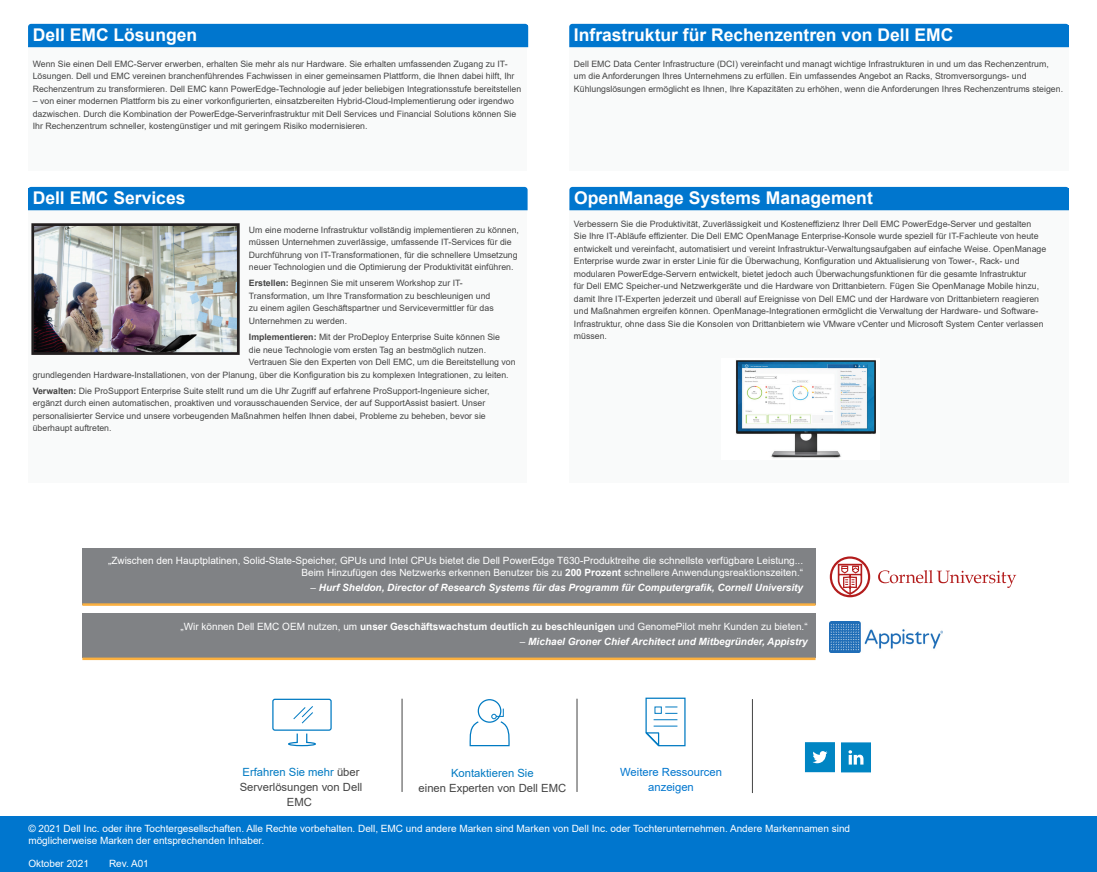
<style>
.page{position:relative;width:1097px;height:872px;background:#fff}
.page>*{position:absolute;margin:0;border:0;box-sizing:border-box;transform-origin:0 0}
.Head_box{font:700 17.5px "Arial";color:#fff}
.CTA_call_out{font:11.25px/15px "Arial";color:#444;text-align:center}
.Case_Study_CTA{font:11.25px/15px "Arial";color:#444;text-align:center}
.Case_Study_CTA-2{font:11.25px/15px "Arial";color:#0076ce;text-align:center}
.Table_Text_White{font:10px/12.5px "Arial";color:#fff}
.Table_Text_White-2{font:italic 700 10px "Arial";color:#fff}
.Body_Text{font:8.75px/12.5px "Arial";color:#444}
.s1{font-weight:700}
.s2{font-weight:400;font-style:normal}
.s3{color:#007ac2}
.s4{color:#fff}
</style>
<div class="page">
<div style="left:28px;top:47px;width:499px;height:123px;background:#f9fafa"></div>
<div style="left:569px;top:47px;width:499px;height:123px;background:#f9fafa"></div>
<div style="left:28px;top:208px;width:499px;height:275px;background:#f9fafa"></div>
<div style="left:569px;top:208px;width:499px;height:275px;background:#f9fafa"></div>
<img style="left:35px;top:227px;width:201px;height:124px">
<div style="left:31px;top:223px;width:209px;height:132px;border:3px solid #231f20"></div>
<svg style="left:28px;top:23px;width:500px;height:25px;background:#107ed1"></svg>
<svg style="left:28px;top:186px;width:500px;height:25px;background:#107ed1"></svg>
<svg style="left:569px;top:186px;width:500px;height:25px;background:#107ed1"></svg>
<svg style="left:569px;top:23px;width:500px;height:25px;background:#107ed1"></svg>
<div style="left:0;top:816px;width:1096px;height:55px;background:#0076ce"></div>
<img style="left:736px;top:360px;width:140px;height:98px">
<hr style="left:402px;top:698px;width:1px;height:93px;background:#444">
<hr style="left:576px;top:698px;width:1px;height:93px;background:#444">
<hr style="left:752px;top:699px;width:1px;height:93px;background:#444">
<div style="left:477px;top:699px;width:24px;height:23px;border:1px solid #007ac2;border-radius:50%"></div>
<svg style="left:469px;top:707px;width:41px;height:39px"></svg>
<svg style="left:645px;top:697px;width:41px;height:50px"></svg>
<div style="left:272px;top:698px;width:59px;height:32px;border:1px solid #007ac2;border-radius:2px"></div>
<svg style="left:293px;top:706px;width:20px;height:17px"></svg>
<svg style="left:288px;top:733px;width:28px;height:13px"></svg>
<svg style="left:841px;top:742px;width:29px;height:30px"></svg>
<svg style="left:805px;top:742px;width:29px;height:30px"></svg>
<div style="left:82px;top:613px;width:733px;height:45px;background:#808285"></div>
<hr style="left:82px;top:657px;width:733px;height:3px;background:#fbb03f">
<div style="left:82px;top:547px;width:733px;height:57px;background:#808285"></div>
<hr style="left:82px;top:603px;width:733px;height:2px;background:#fbb03f">
<img style="left:829px;top:621px;width:113px;height:31px">
<svg style="left:829px;top:556px;width:187px;height:41px"></svg>
<p class="Head_box" style="left:33px;top:23px;width:166px">Dell EMC Lösungen</p>
<p class="Body_Text" style="left:33px;top:57px;width:490px">Wenn Sie einen Dell EMC-Server erwerben, erhalten Sie mehr als nur Hardware. Sie erhalten umfassenden Zugang zu IT-<br>Lösungen. Dell und EMC vereinen branchenführendes Fachwissen in einer gemeinsamen Plattform, die Ihnen dabei hilft, Ihr<br>Rechenzentrum zu transformieren. Dell EMC kann PowerEdge-Technologie auf jeder beliebigen Integrationsstufe bereitstellen</p>
<p class="Body_Text" style="left:33px;top:95px;width:485px">– von einer modernen Plattform bis zu einer vorkonfigurierten, einsatzbereiten Hybrid-Cloud-Implementierung oder irgendwo dazwischen. Durch die Kombination der PowerEdge-Serverinfrastruktur mit Dell Services und Financial Solutions können Sie<br>Ihr Rechenzentrum schneller, kostengünstiger und mit geringem Risiko modernisieren.</p>
<p class="Head_box" style="left:574px;top:23px;width:381px">Infrastruktur für Rechenzentren von Dell EMC</p>
<p class="Body_Text" style="left:574px;top:57px;width:490px">Dell EMC Data Center Infrastructure (DCI) vereinfacht und managt wichtige Infrastrukturen in und um das Rechenzentrum, um die Anforderungen Ihres Unternehmens zu erfüllen. Ein umfassendes Angebot an Racks, Stromversorgungs- und<br>Kühlungslösungen ermöglicht es Ihnen, Ihre Kapazitäten zu erhöhen, wenn die Anforderungen Ihres Rechenzentrums steigen.</p>
<p class="Head_box" style="left:33px;top:186px;width:154px">Dell EMC Services</p>
<p class="Head_box" style="left:574px;top:186px;width:300px">OpenManage Systems Management</p>
<p class="Body_Text" style="left:249px;top:223px;width:271px">Um eine moderne Infrastruktur vollständig implementieren zu können, müssen Unternehmen zuverlässige, umfassende IT-Services für die Durchführung von IT-Transformationen, für die schnellere Umsetzung neuer Technologien und die Optimierung der Produktivität einführen.</p>
<p class="Body_Text" style="left:249px;top:277px;width:246px"><span class="s1">Erstellen:</span> Beginnen Sie mit unserem Workshop zur IT-Transformation, um Ihre Transformation zu beschleunigen und zu einem agilen Geschäftspartner und Servicevermittler für das Unternehmen zu werden.</p>
<p class="Body_Text" style="left:249px;top:330px;width:252px"><span class="s1">Implementieren:</span> Mit der ProDeploy Enterprise Suite können Sie</p>
<p class="Body_Text" style="left:249px;top:343px;width:239px">die neue Technologie vom ersten Tag an bestmöglich nutzen.</p>
<p class="Body_Text" style="left:249px;top:355px;width:268px">Vertrauen Sie den Experten von Dell EMC, um die Bereitstellung von</p>
<p class="Body_Text" style="left:33px;top:368px;width:477px">grundlegenden Hardware-Installationen, von der Planung, über die Konfiguration bis zu komplexen Integrationen, zu leiten.</p>
<p class="Body_Text" style="left:33px;top:384px;width:458px"><span class="s1">Verwalten:</span> Die ProSupport Enterprise Suite stellt rund um die Uhr Zugriff auf erfahrene ProSupport-Ingenieure sicher, ergänzt durch einen automatischen, proaktiven und vorausschauenden Service, der auf SupportAssist basiert. Unser personalisierter Service und unsere vorbeugenden Maßnahmen helfen Ihnen dabei, Probleme zu beheben, bevor sie überhaupt auftreten.</p>
<p class="Body_Text" style="left:574px;top:217px;width:474px">Verbessern Sie die Produktivität, Zuverlässigkeit und Kosteneffizienz Ihrer Dell EMC PowerEdge-Server und gestalten<br>Sie Ihre IT-Abläufe effizienter. Die Dell EMC OpenManage Enterprise-Konsole wurde speziell für IT-Fachleute von heute entwickelt und vereinfacht, automatisiert und vereint Infrastruktur-Verwaltungsaufgaben auf einfache Weise. OpenManage Enterprise wurde zwar in erster Linie für die Überwachung, Konfiguration und Aktualisierung von Tower-, Rack- und modularen PowerEdge-Servern entwickelt, bietet jedoch auch Überwachungsfunktionen für die gesamte Infrastruktur<br>für Dell EMC Speicher-und Netzwerkgeräte und die Hardware von Drittanbietern. Fügen Sie OpenManage Mobile hinzu, damit Ihre IT-Experten jederzeit und überall auf Ereignisse von Dell EMC und der Hardware von Drittanbietern reagieren und Maßnahmen ergreifen können. OpenManage-Integrationen ermöglicht die Verwaltung der Hardware- und Software-Infrastruktur, ohne dass Sie die Konsolen von Drittanbietern wie VMware vCenter und Microsoft System Center verlassen müssen.</p>
<p class="Table_Text_White" style="left:108px;top:553px;width:696px;text-align:right">„Zwischen den Hauptplatinen, Solid-State-Speicher, GPUs und Intel CPUs bietet die Dell PowerEdge T630-Produktreihe die schnellste verfügbare Leistung...<br>Beim Hinzufügen des Netzwerks erkennen Benutzer bis zu <span class="s1">200 Prozent</span> schnellere Anwendungsreaktionszeiten.“</p>
<p class="Table_Text_White-2" style="left:310px;top:580px;width:494px"><span class="s2">–</span> Hurf Sheldon, Director of Research Systems für das Programm für Computergrafik, Cornell University</p>
<p class="Table_Text_White" style="left:180px;top:620px;width:628px">„Wir können Dell EMC OEM nutzen, um <span class="s1">unser Geschäftswachstum deutlich zu beschleunigen</span> und GenomePilot mehr Kunden zu bieten.“</p>
<p class="Table_Text_White-2" style="left:520px;top:634px;width:289px"><span class="s2">–</span> Michael Groner Chief Architect und Mitbegründer, Appistry</p>
<p class="CTA_call_out" style="left:240px;top:764px;width:124px"><span class="s3">Erfahren Sie mehr</span> über<br>Serverlösungen von Dell<br>EMC<span class="s4">]</span></p>
<p class="Case_Study_CTA" style="left:418px;top:765px;width:149px"><span class="s3">Kontaktieren Sie<br></span>einen Experten von Dell EMC</p>
<p class="Case_Study_CTA-2" style="left:620px;top:764px;width:103px">Weitere Ressourcen anzeigen</p>
<p class="Table_Text_White" style="left:28px;top:821px;width:823px">© 2021 Dell Inc. oder ihre Tochtergesellschaften. Alle Rechte vorbehalten. Dell, EMC und andere Marken sind Marken von Dell Inc. oder Tochterunternehmen. Andere Markennamen sind möglicherweise Marken der entsprechenden Inhaber.</p>
<p class="Table_Text_White" style="left:28px;top:857px;width:62px">Oktober 2021</p>
<p class="Table_Text_White" style="left:109px;top:857px;width:41px">Rev. A01</p>
</div>
